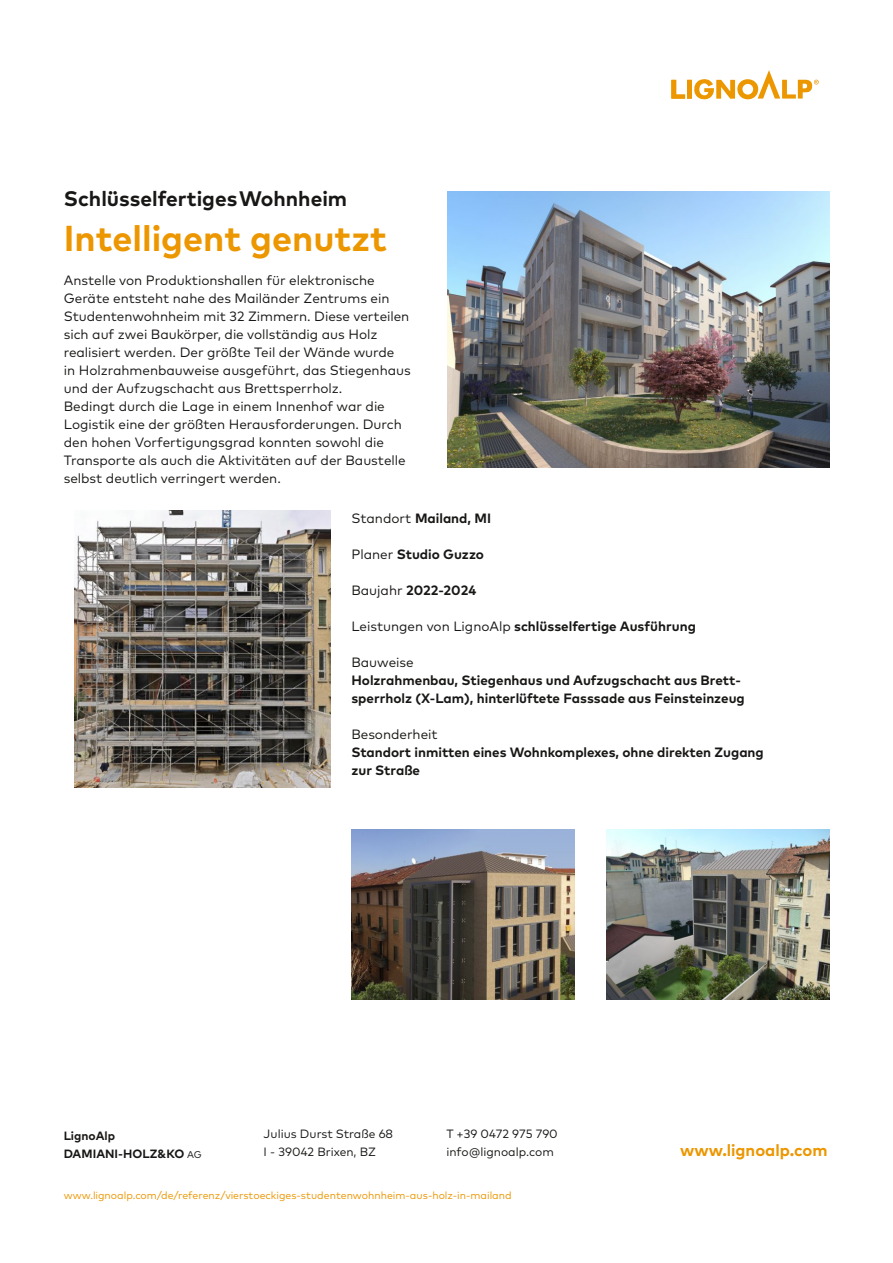
<style>
.page{position:relative;width:893px;height:1263px;background:#fff}
.page>*{position:absolute;margin:0;border:0;box-sizing:border-box;transform-origin:0 0}
.t1{font:700 36px "Mark Pro";color:#ec9600}
.t2{font:700 21px "Mark Pro";color:#181715}
.t3{font:700 16.5px "Mark Pro";color:#ec9600}
.t4{font:13.5px/18px "Mark Pro";letter-spacing:-.005em;color:#181715}
.t5{font:700 13.5px/18px "Mark Pro";color:#181715}
.t6{font:12px/18px "Mark Pro";color:#181715}
.t7{font:700 12px/18px "Mark Pro";color:#181715}
.t8{font:10.5px "Mark Pro";color:#ec9600}
.s1{font-weight:400}
.s2{font-weight:400;font-size:9.75px}
</style>
<div class="page">
<svg style="left:671px;top:70px;width:148px;height:29px"></svg>
<img style="left:75px;top:511px;width:255px;height:276px">
<img style="left:351px;top:830px;width:223px;height:170px">
<img style="left:447px;top:192px;width:383px;height:276px">
<img style="left:607px;top:830px;width:223px;height:170px">
<h2 class="t2" style="left:64px;top:189px;width:285px">SchlüsselfertigesWohnheim</h2>
<h1 class="t1" style="left:64px;top:223px;width:325px">Intelligent genutzt</h1>
<p class="t4" style="left:64px;top:272px;width:349px">Anstelle von Produktionshallen für elektronische Geräte entsteht nahe des Mailänder Zentrums ein Studentenwohnheim mit 32 Zimmern. Diese verteilen sich auf zwei Baukörper, die vollständig aus Holz realisiert werden. Der größte Teil der Wände wurde<br>in Holzrahmenbauweise ausgeführt, das Stiegenhaus und der Aufzugschacht aus Brettsperrholz.<br>Bedingt durch die Lage in einem Innenhof war die Logistik eine der größten Herausforderungen. Durch den hohen Vorfertigungsgrad konnten sowohl die Transporte als auch die Aktivitäten auf der Baustelle selbst deutlich verringert werden.</p>
<p class="t5" style="left:351px;top:510px;width:141px"><span class="s1">Standort</span> Mailand, MI</p>
<p class="t5" style="left:351px;top:546px;width:134px"><span class="s1">Planer</span> Studio Guzzo</p>
<p class="t5" style="left:351px;top:582px;width:126px"><span class="s1">Baujahr</span> 2022-2024</p>
<p class="t5" style="left:351px;top:618px;width:346px"><span class="s1">Leistungen von LignoAlp</span> schlüsselfertige Ausführung</p>
<p class="t4" style="left:351px;top:654px;width:64px">Bauweise</p>
<p class="t5" style="left:351px;top:672px;width:395px">Holzrahmenbau, Stiegenhaus und Aufzugschacht aus Brett&shy;sperrholz (X-Lam), hinterlüftete Fasssade aus Feinsteinzeug</p>
<p class="t4" style="left:351px;top:726px;width:88px">Besonderheit</p>
<p class="t5" style="left:351px;top:744px;width:414px">Standort inmitten eines Wohnkomplexes, ohne direkten Zugang zur Straße</p>
<p class="t7" style="left:64px;top:1127px;width:140px">LignoAlp<br>DAMIANI-HOLZ&amp;KO <span class="s2">AG</span></p>
<p class="t6" style="left:264px;top:1126px;width:131px">Julius Durst Straße 68<br>I - 39042 Brixen, BZ</p>
<p class="t6" style="left:446px;top:1126px;width:113px">T +39 0472 975 790 info@lignoalp.com</p>
<p class="t8" style="left:64px;top:1191px;width:449px">www.lignoalp.com/de/referenz/vierstoeckiges-studentenwohnheim-aus-holz-in-mailand</p>
<p class="t3" style="left:680px;top:1143px;width:149px">www.lignoalp.com</p>
</div>
